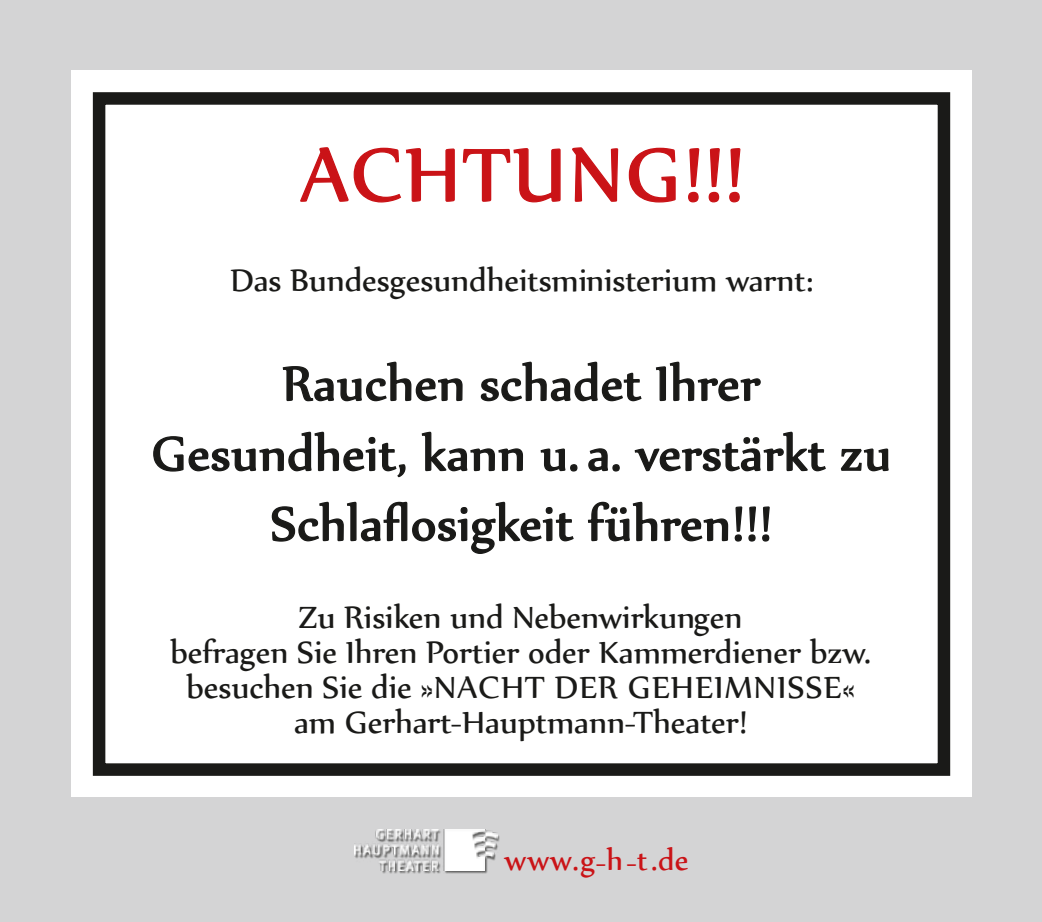
<style>
.page{position:relative;width:1042px;height:922px;background:#fff}
.page>*{position:absolute;margin:0;border:0;box-sizing:border-box;transform-origin:0 0}
.t1{font:90px "Nyala";letter-spacing:.02em;color:#ca1317}
.t2{font:57.5px/70px "Nyala";letter-spacing:.01em;color:#1a1a18;text-align:center}
.t3{font:37.5px/35px "Nyala";color:#1a1a18;text-align:center}
.t4{font:35px "Nyala";color:#ca1317}
</style>
<div class="page">
<div style="left:0;top:0;width:1042px;height:921px;background:#d4d4d5"></div>
<div style="left:355px;top:829px;width:145px;height:44px;background:#1a1a18;opacity:.62"></div>
<img style="left:355px;top:829px;width:142px;height:41px">
<div style="left:71px;top:70px;width:900px;height:726px;background:#fff"></div>
<div style="left:93px;top:92px;width:857px;height:683px;border:12px solid #1a1a18"></div>
<svg style="left:840px;top:448px;width:49px;height:24px"></svg>
<svg style="left:153px;top:147px;width:673px;height:407px"></svg>
<h1 class="t1" style="left:300px;top:120px;width:445px">Achtung !!!</h1>
<p class="t3" style="left:230px;top:261px;width:584px">Das Bundesgesundheitsministerium warnt:</p>
<h2 class="t2" style="left:152px;top:347px;width:741px">Rauchen schadet Ihrer<br>Gesundheit, kann u. a. verstärkt zu<br>Schlaflosigkeit führen!!!</h2>
<p class="t3" style="left:170px;top:598px;width:702px">Zu Risiken und Nebenwirkungen<br>befragen Sie Ihren Portier oder Kammerdiener bzw. besuchen Sie die »Nacht der Geheimnisse« am Gerhart-Hauptmann-Theater!</p>
<p class="t4" style="left:504px;top:839px;width:185px">www.g-h-t.de</p>
</div>
